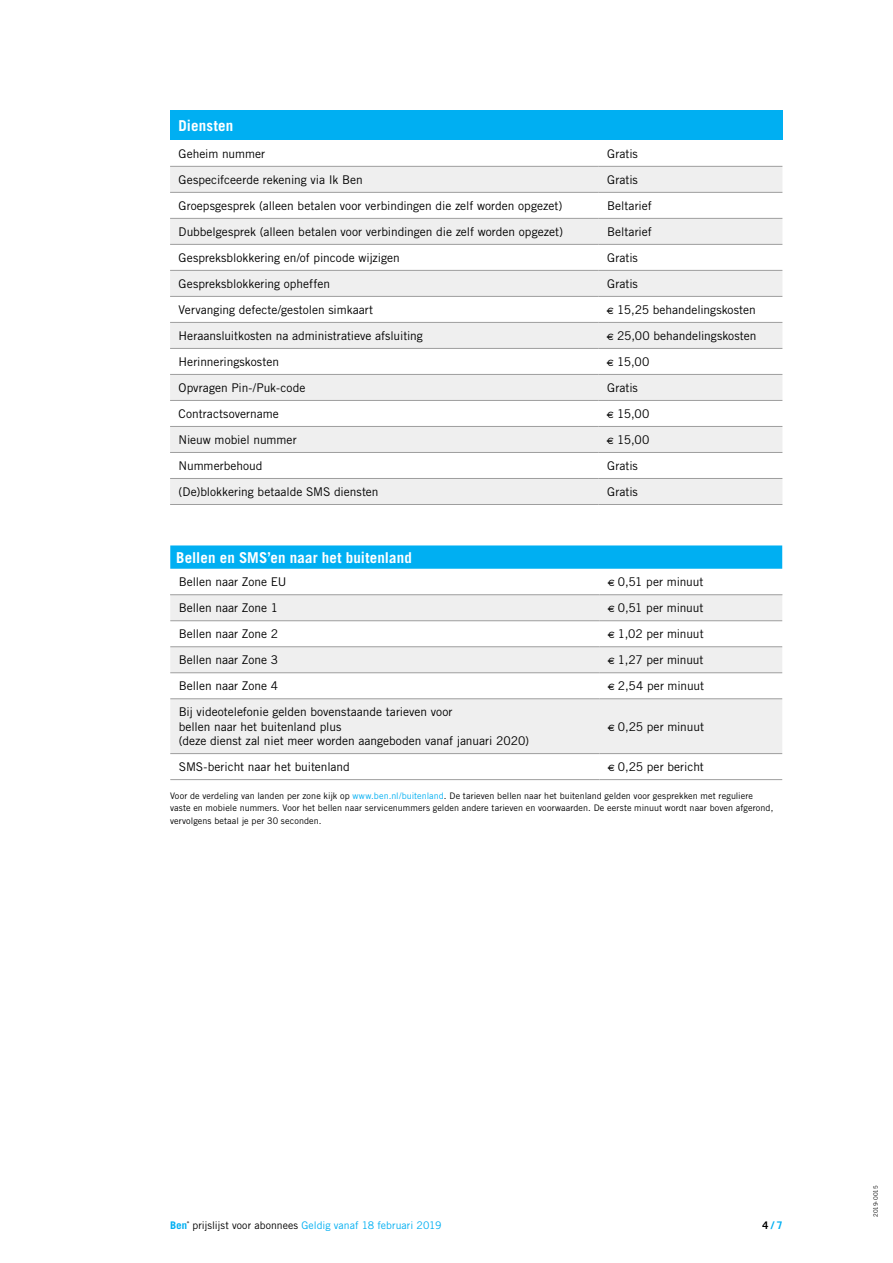
<style>
.page{position:relative;width:893px;height:1263px;background:#fff}
.page>*{position:absolute;margin:0;border:0;box-sizing:border-box;transform-origin:0 0}
.t1{font:700 15px "Ben 2010";letter-spacing:.005em;color:#fff}
.t2{font:12px/14.4px "Ben 2010";color:#000}
.t3{font:10.5px "Ben 2010";letter-spacing:.005em;color:#00aff2}
.t4{font:700 10.5px "Ben 2010";color:#00aff2}
.t5{font:9px/12.8px "Ben 2010";letter-spacing:.01em;color:#000}
.t6{font:6px "Ben 2010";letter-spacing:-.03em;color:#000}
.s1{color:#00aff2}
.s2{color:#000}
</style>
<div class="page">
<div style="left:170px;top:111px;width:612px;height:29px;background:#00aff2"></div>
<svg style="left:170px;top:167px;width:612px;height:103px;fill:#f1f1f1"></svg>
<svg style="left:170px;top:271px;width:612px;height:233px;fill:#efefef"></svg>
<hr style="left:170px;top:166px;width:429px;height:1px;background:#9e9e9e">
<hr style="left:170px;top:348px;width:429px;height:1px;background:#9e9e9e">
<hr style="left:170px;top:374px;width:429px;height:1px;background:#9e9e9e">
<hr style="left:170px;top:400px;width:429px;height:1px;background:#9e9e9e">
<hr style="left:170px;top:426px;width:429px;height:1px;background:#9e9e9e">
<hr style="left:170px;top:452px;width:429px;height:1px;background:#9e9e9e">
<hr style="left:599px;top:166px;width:183px;height:1px;background:#9e9e9e">
<hr style="left:599px;top:348px;width:183px;height:1px;background:#9e9e9e">
<hr style="left:599px;top:374px;width:183px;height:1px;background:#9e9e9e">
<hr style="left:599px;top:400px;width:183px;height:1px;background:#9e9e9e">
<hr style="left:599px;top:426px;width:183px;height:1px;background:#9e9e9e">
<hr style="left:599px;top:452px;width:183px;height:1px;background:#9e9e9e">
<hr style="left:170px;top:192px;width:429px;height:1px;background:#9e9e9e">
<hr style="left:599px;top:192px;width:183px;height:1px;background:#9e9e9e">
<hr style="left:599px;top:218px;width:183px;height:1px;background:#9e9e9e">
<hr style="left:170px;top:478px;width:429px;height:1px;background:#9e9e9e">
<hr style="left:599px;top:478px;width:183px;height:1px;background:#9e9e9e">
<hr style="left:170px;top:244px;width:429px;height:1px;background:#9e9e9e">
<hr style="left:599px;top:244px;width:183px;height:1px;background:#9e9e9e">
<hr style="left:170px;top:270px;width:429px;height:1px;background:#9e9e9e">
<hr style="left:599px;top:270px;width:183px;height:1px;background:#9e9e9e">
<hr style="left:170px;top:296px;width:429px;height:1px;background:#9e9e9e">
<hr style="left:599px;top:296px;width:183px;height:1px;background:#9e9e9e">
<hr style="left:170px;top:322px;width:429px;height:1px;background:#9e9e9e">
<hr style="left:599px;top:322px;width:183px;height:1px;background:#9e9e9e">
<hr style="left:170px;top:218px;width:429px;height:1px;background:#9e9e9e">
<hr style="left:170px;top:504px;width:429px;height:1px;background:#9e9e9e">
<hr style="left:599px;top:504px;width:183px;height:1px;background:#9e9e9e">
<svg style="left:170px;top:545px;width:612px;height:24px;background:#08b1f2"></svg>
<svg style="left:170px;top:595px;width:612px;height:158px;fill:#efefef"></svg>
<hr style="left:170px;top:594px;width:430px;height:1px;background:#9e9e9e">
<hr style="left:600px;top:594px;width:182px;height:1px;background:#9e9e9e">
<hr style="left:170px;top:620px;width:430px;height:1px;background:#9e9e9e">
<hr style="left:600px;top:620px;width:182px;height:1px;background:#9e9e9e">
<hr style="left:170px;top:646px;width:430px;height:1px;background:#9e9e9e">
<hr style="left:600px;top:646px;width:182px;height:1px;background:#9e9e9e">
<hr style="left:170px;top:672px;width:430px;height:1px;background:#9e9e9e">
<hr style="left:600px;top:672px;width:182px;height:1px;background:#9e9e9e">
<hr style="left:170px;top:698px;width:430px;height:1px;background:#9e9e9e">
<hr style="left:600px;top:698px;width:182px;height:1px;background:#9e9e9e">
<hr style="left:170px;top:753px;width:430px;height:1px;background:#9e9e9e">
<hr style="left:600px;top:753px;width:182px;height:1px;background:#9e9e9e">
<hr style="left:170px;top:779px;width:430px;height:1px;background:#9e9e9e">
<hr style="left:600px;top:779px;width:182px;height:1px;background:#9e9e9e">
<p class="t1" style="left:179px;top:116px;width:56px">Diensten</p>
<p class="t2" style="left:179px;top:146px;width:88px">Geheim nummer</p>
<p class="t2" style="left:607px;top:146px;width:32px">Gratis</p>
<p class="t2" style="left:179px;top:172px;width:186px">Gespecifceerde rekening via Ik Ben</p>
<p class="t2" style="left:607px;top:172px;width:32px">Gratis</p>
<p class="t2" style="left:179px;top:198px;width:385px">Groepsgesprek (alleen betalen voor verbindingen die zelf worden opgezet)</p>
<p class="t2" style="left:607px;top:198px;width:46px">Beltarief</p>
<p class="t2" style="left:179px;top:224px;width:386px">Dubbelgesprek (alleen betalen voor verbindingen die zelf worden opgezet)</p>
<p class="t2" style="left:607px;top:224px;width:46px">Beltarief</p>
<p class="t2" style="left:179px;top:250px;width:223px">Gespreksblokkering en/of pincode wijzigen</p>
<p class="t2" style="left:607px;top:250px;width:32px">Gratis</p>
<p class="t2" style="left:179px;top:276px;width:153px">Gespreksblokkering opheffen</p>
<p class="t2" style="left:607px;top:276px;width:32px">Gratis</p>
<p class="t2" style="left:179px;top:302px;width:196px">Vervanging defecte/gestolen simkaart</p>
<p class="t2" style="left:607px;top:302px;width:150px">€ 15,25 behandelingskosten</p>
<p class="t2" style="left:179px;top:328px;width:246px">Heraansluitkosten na administratieve afsluiting</p>
<p class="t2" style="left:607px;top:328px;width:151px">€ 25,00 behandelingskosten</p>
<p class="t2" style="left:179px;top:354px;width:102px">Herinneringskosten</p>
<p class="t2" style="left:607px;top:354px;width:44px">€ 15,00</p>
<p class="t2" style="left:179px;top:380px;width:128px">Opvragen Pin-/Puk-code</p>
<p class="t2" style="left:607px;top:380px;width:32px">Gratis</p>
<p class="t2" style="left:179px;top:406px;width:102px">Contractsovername</p>
<p class="t2" style="left:607px;top:406px;width:44px">€ 15,00</p>
<p class="t2" style="left:179px;top:432px;width:120px">Nieuw mobiel nummer</p>
<p class="t2" style="left:607px;top:432px;width:44px">€ 15,00</p>
<p class="t2" style="left:179px;top:458px;width:86px">Nummerbehoud</p>
<p class="t2" style="left:607px;top:458px;width:32px">Gratis</p>
<p class="t2" style="left:179px;top:484px;width:201px">(De)blokkering betaalde SMS diensten</p>
<p class="t2" style="left:607px;top:484px;width:32px">Gratis</p>
<p class="t1" style="left:176px;top:548px;width:237px">Bellen en SMS’en naar het buitenland</p>
<p class="t2" style="left:179px;top:575px;width:109px">Bellen naar Zone EU</p>
<p class="t2" style="left:608px;top:575px;width:97px">€ 0,51 per minuut</p>
<p class="t2" style="left:179px;top:601px;width:101px">Bellen naar Zone 1</p>
<p class="t2" style="left:608px;top:601px;width:97px">€ 0,51 per minuut</p>
<p class="t2" style="left:179px;top:627px;width:101px">Bellen naar Zone 2</p>
<p class="t2" style="left:608px;top:627px;width:97px">€ 1,02 per minuut</p>
<p class="t2" style="left:179px;top:653px;width:101px">Bellen naar Zone 3</p>
<p class="t2" style="left:608px;top:653px;width:97px">€ 1,27 per minuut</p>
<p class="t2" style="left:179px;top:679px;width:101px">Bellen naar Zone 4</p>
<p class="t2" style="left:608px;top:679px;width:98px">€ 2,54 per minuut</p>
<p class="t2" style="left:179px;top:705px;width:352px">Bij videotelefonie gelden bovenstaande tarieven voor<br>bellen naar het buitenland plus<br>(deze dienst zal niet meer worden aangeboden vanaf januari 2020)</p>
<p class="t2" style="left:608px;top:719px;width:97px">€ 0,25 per minuut</p>
<p class="t2" style="left:179px;top:759px;width:173px">SMS-bericht naar het buitenland</p>
<p class="t2" style="left:608px;top:759px;width:97px">€ 0,25 per bericht</p>
<p class="t5" style="left:170px;top:789px;width:605px">Voor de verdeling van landen per zone kijk op <span class="s1">www.ben.nl/buitenland</span>. De tarieven bellen naar het buitenland gelden voor gesprekken met reguliere vaste en mobiele nummers. Voor het bellen naar servicenummers gelden andere tarieven en voorwaarden. De eerste minuut wordt naar boven afgerond, vervolgens betaal je per 30 seconden.</p>
<p class="t3" style="left:170px;top:1219px;width:273px">∫<span class="s2">® prijslijst voor abonnees</span> Geldig vanaf 18 februari 2019</p>
<p class="t4" style="left:762px;top:1219px;width:22px"><span class="s2">4</span> / 7</p>
<p class="t6" style="left:872px;top:1217px;width:33px;rotate:-90deg">2019-0015</p>
</div>
